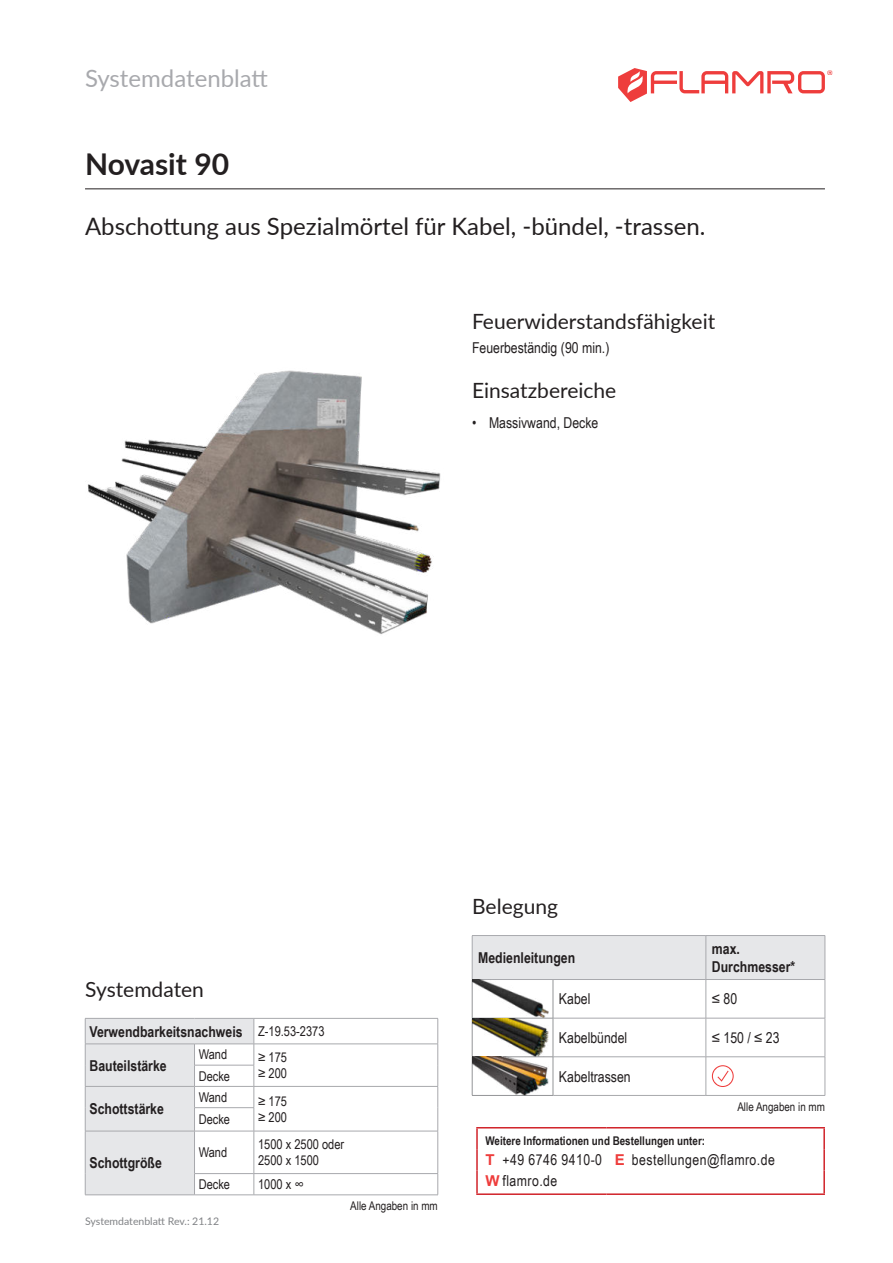
<style>
.page{position:relative;width:893px;height:1263px;background:#fff}
.page>*{position:absolute;margin:0;border:0;box-sizing:border-box;transform-origin:0 0}
.t1{font:700 30px "Lato";color:#231f20}
.t2{font:24px "Lato";color:#231f20}
.t3{font:24px "Lato";color:#a8a9ad}
.t4{font:21px "Lato";color:#231f20}
.t5{font:700 15px/18px "Arial Narrow";color:#231f20}
.t6{font:15px "Arial Narrow";color:#231f20}
.t7{font:15px/20.4px "Arial Narrow";letter-spacing:.03em;color:#231f20}
.t8{font:13.5px/16.2px "Arial Narrow";color:#231f20}
.t9{font:700 12px "Arial Narrow";color:#231f20}
.t10{font:12px "Arial Narrow";color:#231f20}
.t11{font:10.5px "Lato";color:#808285}
.s1{font-weight:400;font-size:13.5px}
.s2{font-family:"Arial";font-weight:700;color:#ee3d3c}
</style>
<div class="page">
<svg style="left:618px;top:68px;width:214px;height:34px"></svg>
<hr style="left:85px;top:188px;width:740px;height:1px;background:#231f20">
<img style="left:87px;top:370px;width:354px;height:264px">
<hr style="left:472px;top:1095px;width:81px;height:1px;background:#939598">
<hr style="left:825px;top:980px;width:1px;height:38px;background:#a8a9ad">
<hr style="left:825px;top:1018px;width:1px;height:38px;background:#a8a9ad">
<hr style="left:825px;top:1057px;width:1px;height:38px;background:#a8a9ad">
<hr style="left:553px;top:1095px;width:153px;height:1px;background:#a8a9ad">
<hr style="left:706px;top:1095px;width:119px;height:1px;background:#a8a9ad">
<hr style="left:825px;top:936px;width:1px;height:43px;background:#a8a9ad">
<svg style="left:472px;top:935px;width:353px;height:160px"></svg>
<svg style="left:85px;top:1018px;width:354px;height:177px"></svg>
<hr style="left:254px;top:1044px;width:184px;height:1px;background:#a8a9ad">
<hr style="left:476px;top:1127px;width:130px;height:1px;background:#d1232a">
<hr style="left:476px;top:1128px;width:2px;height:21px;background:#d1232a">
<hr style="left:606px;top:1127px;width:219px;height:1px;background:#d1232a">
<hr style="left:823px;top:1128px;width:2px;height:21px;background:#d1232a">
<hr style="left:476px;top:1149px;width:2px;height:21px;background:#d1232a">
<hr style="left:823px;top:1149px;width:2px;height:21px;background:#d1232a">
<hr style="left:476px;top:1170px;width:2px;height:23px;background:#d1232a">
<hr style="left:823px;top:1170px;width:2px;height:23px;background:#d1232a">
<hr style="left:476px;top:1193px;width:130px;height:2px;background:#d1232a">
<hr style="left:606px;top:1193px;width:219px;height:2px;background:#d1232a">
<h2 class="t3" style="left:85px;top:61px;width:184px">Systemdatenblatt</h2>
<h1 class="t1" style="left:85px;top:142px;width:146px">Novasit 90</h1>
<h2 class="t2" style="left:85px;top:209px;width:622px">Abschottung aus Spezialmörtel für Kabel, -bündel, -trassen.</h2>
<h3 class="t4" style="left:472px;top:307px;width:245px">Feuerwiderstandsfähigkeit</h3>
<p class="t6" style="left:472px;top:342px;width:139px">Feuerbeständig (90 min.)</p>
<h3 class="t4" style="left:472px;top:376px;width:146px">Einsatzbereiche</h3>
<p class="t6" style="left:472px;top:417px;width:128px">• Massivwand, Decke</p>
<h3 class="t4" style="left:85px;top:981px;width:120px">Systemdaten</h3>
<p class="t5" style="left:89px;top:1024px;width:237px">Verwendbarkeitsnachweis <span class="s1">Z-19.53-2373</span></p>
<p class="t5" style="left:89px;top:1058px;width:79px">Bauteilstärke</p>
<p class="t8" style="left:199px;top:1048px;width:30px">Wand</p>
<p class="t8" style="left:258px;top:1048px;width:30px">≥ 175</p>
<p class="t8" style="left:199px;top:1069px;width:33px">Decke</p>
<p class="t8" style="left:258px;top:1065px;width:30px">≥ 200</p>
<p class="t5" style="left:89px;top:1101px;width:76px">Schottstärke</p>
<p class="t5" style="left:89px;top:1155px;width:74px">Schottgröße</p>
<p class="t8" style="left:199px;top:1090px;width:30px">Wand</p>
<p class="t8" style="left:258px;top:1092px;width:30px">≥ 175</p>
<p class="t8" style="left:199px;top:1113px;width:33px">Decke</p>
<p class="t8" style="left:258px;top:1108px;width:30px">≥ 200</p>
<p class="t8" style="left:199px;top:1145px;width:30px">Wand</p>
<p class="t8" style="left:258px;top:1137px;width:88px">1500 x 2500 oder<br>2500 x 1500</p>
<p class="t8" style="left:199px;top:1177px;width:33px">Decke</p>
<p class="t8" style="left:258px;top:1176px;width:47px">1000 x ∞</p>
<p class="t10" style="left:350px;top:1201px;width:89px">Alle Angaben in mm</p>
<p class="t11" style="left:85px;top:1213px;width:136px">Systemdatenblatt Rev.: 21.12</p>
<h3 class="t4" style="left:472px;top:891px;width:87px">Belegung</h3>
<p class="t5" style="left:478px;top:950px;width:99px">Medienleitungen</p>
<p class="t5" style="left:712px;top:941px;width:85px">max.<br>Durchmesser*</p>
<p class="t6" style="left:559px;top:993px;width:33px">Kabel</p>
<p class="t6" style="left:712px;top:988px;width:27px">≤ 80</p>
<p class="t6" style="left:559px;top:1032px;width:70px">Kabelbündel</p>
<p class="t6" style="left:712px;top:1027px;width:69px">≤ 150 / ≤ 23</p>
<p class="t6" style="left:559px;top:1071px;width:73px">Kabeltrassen</p>
<p class="t10" style="left:737px;top:1102px;width:89px">Alle Angaben in mm</p>
<p class="t9" style="left:485px;top:1136px;width:221px">Weitere Informationen und Bestellungen unter:</p>
<p class="t7" style="left:485px;top:1151px;width:291px"><span class="s2">T</span> +49 6746 9410-0 <span class="s2">E</span> bestellungen@flamro.de<br><span class="s2">W</span> flamro.de</p>
</div>
